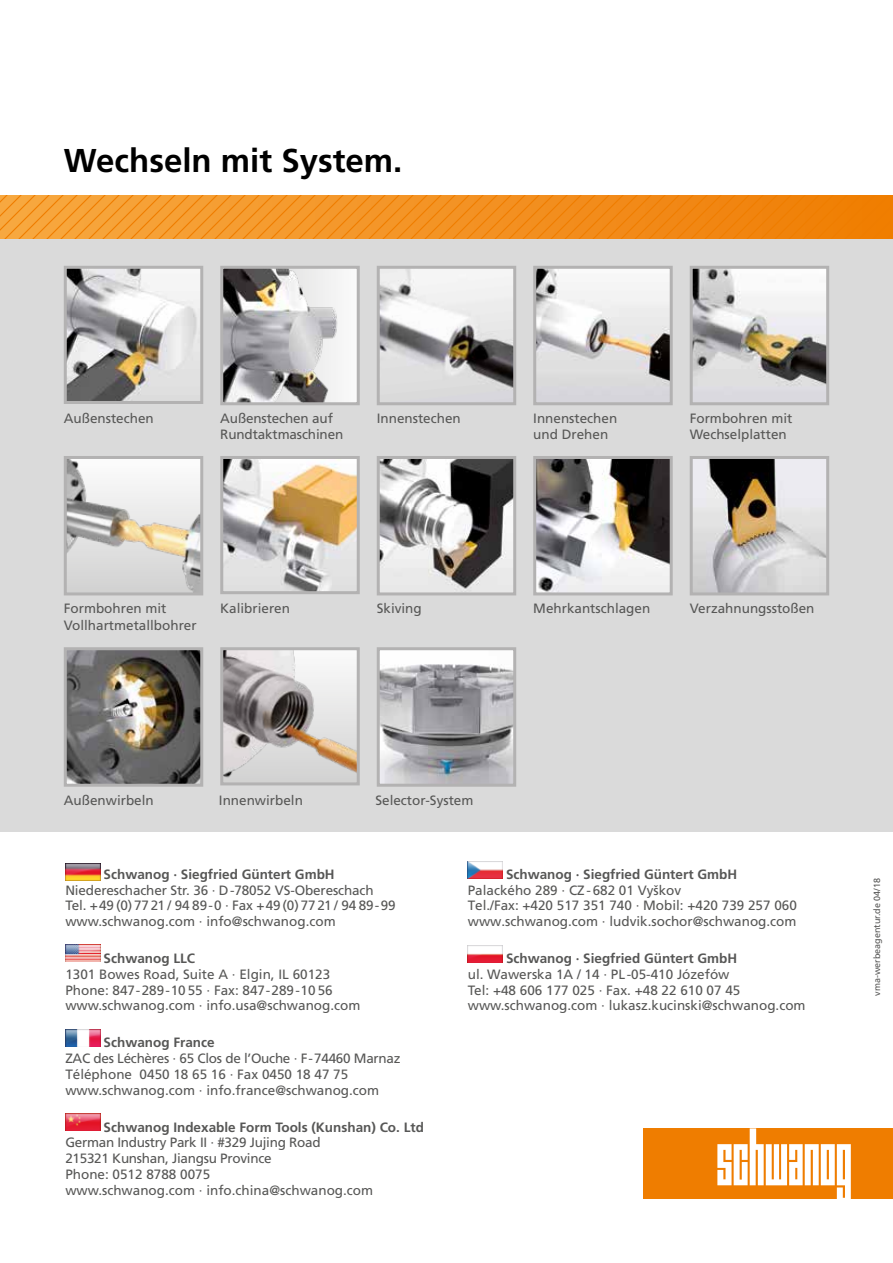
<style>
.page{position:relative;width:893px;height:1263px;background:#fff}
.page>*{position:absolute;margin:0;border:0;box-sizing:border-box;transform-origin:0 0}
.t1{font:700 33px "Frutiger";color:#000}
.t2{font:13.5px/15.8px "Frutiger";color:#575756}
.t3{font:700 13.5px "Frutiger";color:#575756}
.t4{font:13.5px/15.8px "Frutiger";letter-spacing:-.02em;color:#575756}
.t5{font:9px "Frutiger";color:#575756}
</style>
<div class="page">
<div style="left:0;top:238px;width:893px;height:593px;background:#dadada"></div>
<svg style="left:0;top:196px;width:892px;height:42px;background:#f2901f"></svg>
<hr style="left:892px;top:238px;width:1px;height:593px;background:#fff">
<hr style="left:892px;top:196px;width:1px;height:42px;background:#ef7d00">
<img style="left:224px;top:270px;width:132px;height:131px">
<div style="left:220px;top:266px;width:140px;height:139px;border:3px solid #b3b2b2"></div>
<img style="left:381px;top:270px;width:131px;height:118px">
<div style="left:377px;top:266px;width:139px;height:139px;border:3px solid #b3b2b2"></div>
<img style="left:537px;top:270px;width:132px;height:112px">
<div style="left:533px;top:266px;width:140px;height:139px;border:3px solid #b3b2b2"></div>
<img style="left:68px;top:270px;width:131px;height:130px">
<div style="left:64px;top:266px;width:139px;height:138px;border:3px solid #b3b2b2"></div>
<img style="left:694px;top:270px;width:131px;height:117px">
<div style="left:690px;top:266px;width:139px;height:139px;border:3px solid #b3b2b2"></div>
<img style="left:381px;top:460px;width:131px;height:131px">
<div style="left:377px;top:456px;width:139px;height:139px;border:3px solid #b3b2b2"></div>
<img style="left:537px;top:460px;width:132px;height:131px">
<div style="left:533px;top:456px;width:140px;height:139px;border:3px solid #b3b2b2"></div>
<img style="left:694px;top:460px;width:131px;height:131px">
<div style="left:690px;top:456px;width:139px;height:139px;border:3px solid #b3b2b2"></div>
<img style="left:224px;top:460px;width:132px;height:130px">
<div style="left:220px;top:456px;width:140px;height:138px;border:3px solid #b3b2b2"></div>
<img style="left:68px;top:651px;width:131px;height:132px">
<div style="left:64px;top:647px;width:139px;height:140px;border:3px solid #b3b2b2"></div>
<img style="left:381px;top:651px;width:131px;height:132px">
<div style="left:377px;top:647px;width:139px;height:140px;border:3px solid #b3b2b2"></div>
<img style="left:224px;top:651px;width:132px;height:127px">
<div style="left:220px;top:647px;width:140px;height:138px;border:3px solid #b3b2b2"></div>
<img style="left:68px;top:460px;width:131px;height:131px">
<div style="left:64px;top:456px;width:139px;height:139px;border:3px solid #b3b2b2"></div>
<div style="left:643px;top:1128px;width:250px;height:71px;background:#ef7d00"></div>
<svg style="left:717px;top:1128px;width:134px;height:71px"></svg>
<img style="left:65px;top:863px;width:35px;height:17px">
<img style="left:468px;top:861px;width:35px;height:17px">
<img style="left:468px;top:946px;width:35px;height:17px">
<img style="left:65px;top:945px;width:35px;height:17px">
<img style="left:65px;top:1030px;width:35px;height:17px">
<img style="left:65px;top:1114px;width:35px;height:17px">
<h1 class="t1" style="left:64px;top:141px;width:340px">Wechseln mit System.</h1>
<p class="t2" style="left:64px;top:410px;width:92px">Außenstechen</p>
<p class="t2" style="left:377px;top:410px;width:86px">Innenstechen</p>
<p class="t2" style="left:533px;top:410px;width:86px;line-height:16.5px">Innenstechen und Drehen</p>
<p class="t2" style="left:220px;top:410px;width:125px;line-height:16.5px">Außenstechen auf<br>Rundtaktmaschinen</p>
<p class="t2" style="left:690px;top:410px;width:104px;line-height:16.5px">Formbohren mit<br>Wechselplatten</p>
<p class="t2" style="left:64px;top:600px;width:134px;line-height:16.5px">Formbohren mit<br>Vollhartmetallbohrer</p>
<p class="t2" style="left:220px;top:601px;width:71px">Kalibrieren</p>
<p class="t2" style="left:377px;top:601px;width:47px">Skiving</p>
<p class="t2" style="left:533px;top:601px;width:119px">Mehrkantschlagen</p>
<p class="t2" style="left:690px;top:601px;width:126px">Verzahnungsstoßen</p>
<p class="t2" style="left:64px;top:792px;width:92px">Außenwirbeln</p>
<p class="t2" style="left:219px;top:792px;width:86px">Innenwirbeln</p>
<p class="t2" style="left:375px;top:792px;width:100px">Selector-System</p>
<p class="t3" style="left:104px;top:866px;width:233px">Schwanog · Siegfried Güntert GmbH</p>
<p class="t2" style="left:65px;top:882px;width:332px">Niedereschacher Str. 36 · D-78052 VS-Obereschach<br>Tel. +49 (0) 77 21 / 94 89-0 · Fax +49 (0) 77 21 / 94 89-99 www.schwanog.com · info@schwanog.com</p>
<p class="t3" style="left:104px;top:950px;width:93px">Schwanog LLC</p>
<p class="t2" style="left:65px;top:966px;width:297px">1301 Bowes Road, Suite A · Elgin, IL 60123<br>Phone: 847-289-10 55 · Fax: 847-289-10 56 www.schwanog.com · info.usa@schwanog.com</p>
<p class="t3" style="left:104px;top:1035px;width:113px">Schwanog France</p>
<p class="t2" style="left:65px;top:1050px;width:337px">ZAC des Léchères · 65 Clos de l’Ouche · F-74460 Marnaz<br>Téléphone 0450 18 65 16 · Fax 0450 18 47 75 www.schwanog.com · info.france@schwanog.com</p>
<p class="t3" style="left:104px;top:1119px;width:322px">Schwanog Indexable Form Tools (Kunshan) Co. Ltd</p>
<p class="t4" style="left:65px;top:1135px;width:309px">German Industry Park II · #329 Jujing Road<br>215321 Kunshan, Jiangsu Province<br>Phone: 0512 8788 0075<br>www.schwanog.com · info.china@schwanog.com</p>
<p class="t3" style="left:506px;top:866px;width:233px">Schwanog · Siegfried Güntert GmbH</p>
<p class="t2" style="left:468px;top:882px;width:331px">Palackého 289 · CZ-682 01 Vyškov<br>Tel./Fax: +420 517 351 740 · Mobil: +420 739 257 060 www.schwanog.com · ludvik.sochor@schwanog.com</p>
<p class="t3" style="left:506px;top:950px;width:233px">Schwanog · Siegfried Güntert GmbH</p>
<p class="t2" style="left:468px;top:966px;width:339px">ul. Wawerska 1A / 14 · PL-05-410 Józefów<br>Tel: +48 606 177 025 · Fax. +48 22 610 07 45 www.schwanog.com · lukasz.kucinski@schwanog.com</p>
<p class="t5" style="left:872px;top:996px;width:119px;rotate:-90deg">vma-werbeagentur.de 04/18</p>
</div>
